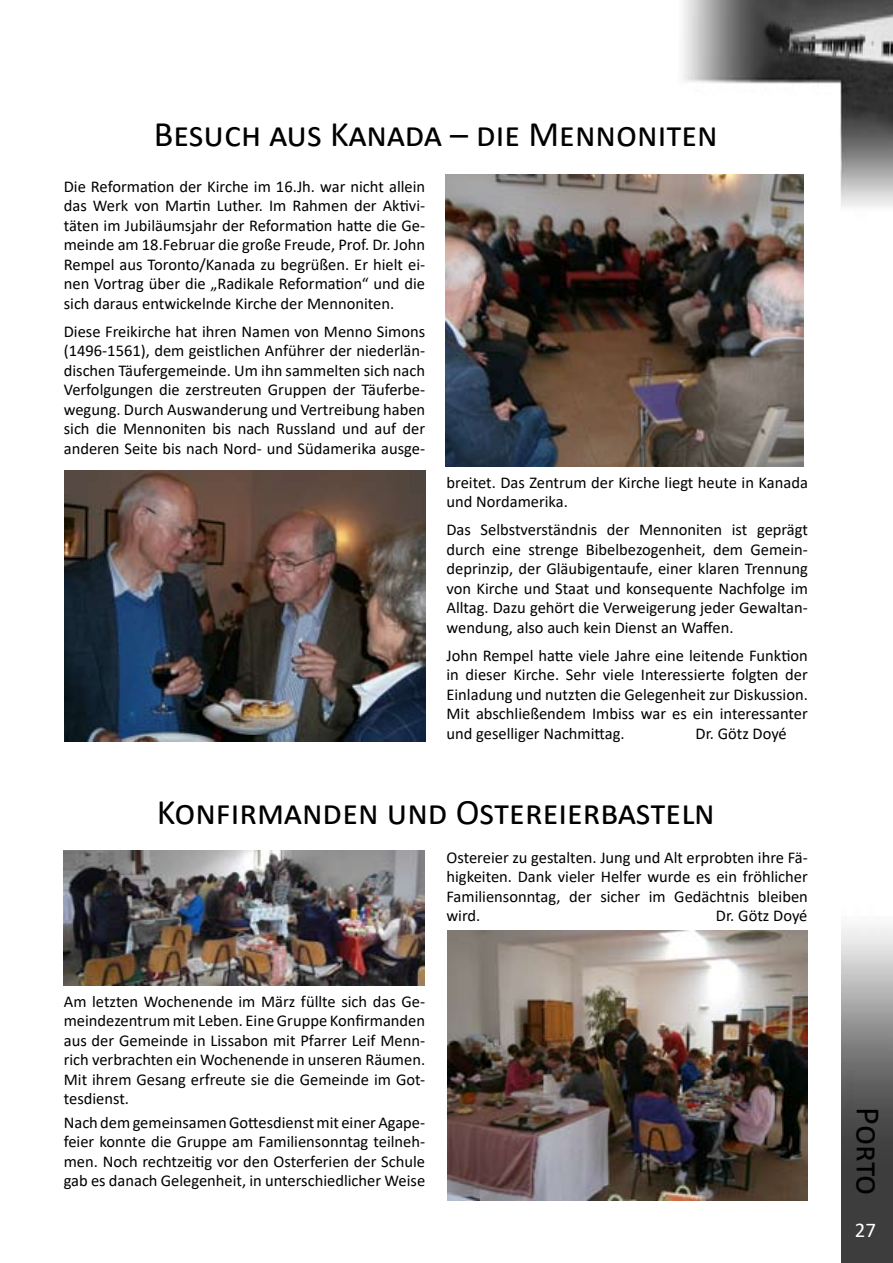
<style>
.page{position:relative;width:893px;height:1263px;background:#fff}
.page>*{position:absolute;margin:0;border:0;box-sizing:border-box;transform-origin:0 0}
.t1{font:36px "Calibri";color:#000}
.t2{font:34.5px "Calibri";letter-spacing:-.005em;color:#000}
.t3{font:21px "Calibri";color:#fff}
.t4{font:16.5px/19.5px "Calibri";color:#000;text-align:justify}
</style>
<div class="page">
<img style="left:631px;top:0;width:262px;height:270px">
<img style="left:841px;top:926px;width:52px;height:337px">
<img style="left:446px;top:175px;width:357px;height:292px">
<img style="left:65px;top:471px;width:361px;height:271px">
<img style="left:64px;top:851px;width:361px;height:135px">
<img style="left:447px;top:930px;width:361px;height:271px">
<h1 class="t1" style="left:154px;top:109px;width:565px">Besuch aus Kanada – die Mennoniten</h1>
<p class="t4" style="left:64px;top:176px;width:363px">Die Reformation der Kirche im 16.Jh. war nicht allein das Werk von Martin Luther. Im Rahmen der Aktivi&shy;täten im Jubiläumsjahr der Reformation hatte die Ge&shy;meinde am 18.Februar die große Freude, Prof. Dr. John Rempel aus Toronto/Kanada zu begrüßen. Er hielt ei&shy;nen Vortrag über die „Radikale Reformation“ und die sich daraus entwickelnde Kirche der Mennoniten.</p>
<p class="t4" style="left:64px;top:321px;width:363px">Diese Freikirche hat ihren Namen von Menno Simons (1496-1561), dem geistlichen Anführer der niederlän&shy;dischen Täufergemeinde. Um ihn sammelten sich nach Verfolgungen die zerstreuten Gruppen der Täuferbe&shy;wegung. Durch Auswanderung und Vertreibung haben sich die Mennoniten bis nach Russland und auf der anderen Seite bis nach Nord- und Südamerika ausge-</p>
<p class="t4" style="left:446px;top:472px;width:363px">breitet. Das Zentrum der Kirche liegt heute in Kanada und Nordamerika.</p>
<p class="t4" style="left:446px;top:519px;width:363px">Das Selbstverständnis der Mennoniten ist geprägt durch eine strenge Bibelbezogenheit, dem Gemein&shy;deprinzip, der Gläubigentaufe, einer klaren Trennung von Kirche und Staat und konsequente Nachfolge im Alltag. Dazu gehört die Verweigerung jeder Gewaltan&shy;wendung, also auch kein Dienst an Waffen.</p>
<p class="t4" style="left:446px;top:645px;width:363px">John Rempel hatte viele Jahre eine leitende Funktion in dieser Kirche. Sehr viele Interessierte folgten der Einladung und nutzten die Gelegenheit zur Diskussion.<br>Mit abschließendem Imbiss war es ein interessanter und geselliger Nachmittag.</p>
<p class="t4" style="left:695px;top:723px;width:93px">Dr. Götz Doyé</p>
<h1 class="t1" style="left:157px;top:787px;width:559px">Konfirmanden und Ostereierbasteln</h1>
<p class="t4" style="left:446px;top:847px;width:363px">Ostereier zu gestalten. Jung und Alt erprobten ihre Fä&shy;higkeiten. Dank vieler Helfer wurde es ein fröhlicher Familiensonntag, der sicher im Gedächtnis bleiben wird.</p>
<p class="t4" style="left:716px;top:906px;width:93px">Dr. Götz Doyé</p>
<p class="t4" style="left:64px;top:991px;width:363px">Am letzten Wochenende im März füllte sich das Ge&shy;meindezentrum mit Leben. Eine Gruppe Konfirmanden aus der Gemeinde in Lissabon mit Pfarrer Leif Menn&shy;rich verbrachten ein Wochenende in unseren Räumen.<br>Mit ihrem Gesang erfreute sie die Gemeinde im Got&shy;tesdienst.</p>
<p class="t4" style="left:64px;top:1112px;width:363px">Nach dem gemeinsamen Gottesdienst mit einer Agape&shy;feier konnte die Gruppe am Familiensonntag teilneh&shy;men. Noch rechtzeitig vor den Osterferien der Schule gab es danach Gelegenheit, in unterschiedlicher Weise</p>
<h2 class="t2" style="left:892px;top:1107px;width:90px;rotate:90deg">Porto</h2>
<p class="t3" style="left:855px;top:1215px;width:23px">27</p>
</div>
